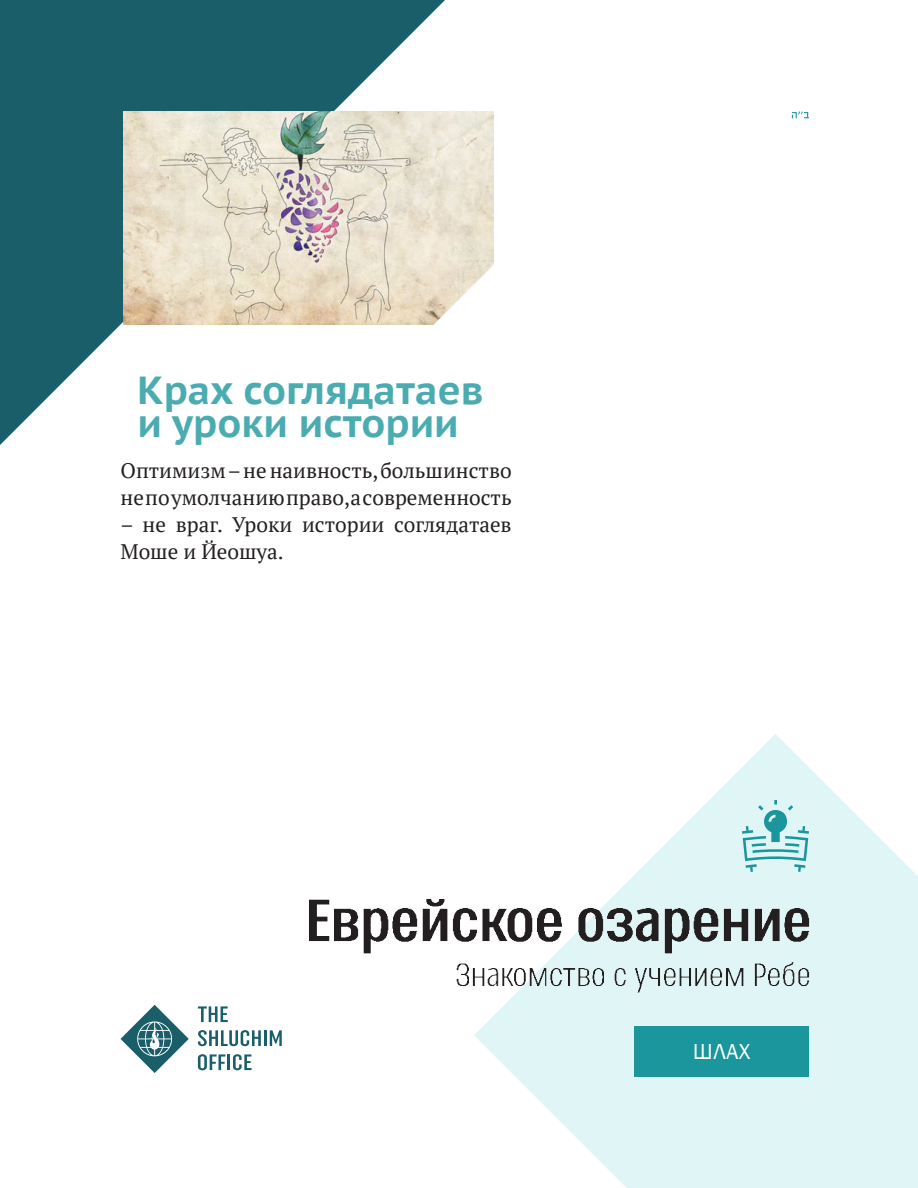
<style>
.page{position:relative;width:918px;height:1188px;background:#fff}
.page>*{position:absolute;margin:0;border:0;box-sizing:border-box;transform-origin:0 0}
.t1{font:700 39px/33px "PT Sans Caption";color:#4aacb0}
.t2{font:22.35px "Franklin Gothic";color:#fff}
.t3{font:21px/27px "PT Serif";color:#231f20;text-align:right}
</style>
<div class="page">
<svg style="left:474px;top:734px;width:444px;height:454px;fill:#e0f5f5"></svg>
<svg style="left:120px;top:1005px;width:69px;height:68px"></svg>
<svg style="left:198px;top:1006px;width:30px;height:16px"></svg>
<svg style="left:198px;top:1030px;width:63px;height:16px"></svg>
<hr style="left:264px;top:1030px;width:3px;height:16px;background:#1a5e69">
<svg style="left:270px;top:1030px;width:12px;height:16px"></svg>
<svg style="left:198px;top:1054px;width:54px;height:16px"></svg>
<svg style="left:0;top:0;width:445px;height:445px;fill:#1a5e69"></svg>
<svg style="left:792px;top:112px;width:17px;height:6px"></svg>
<svg style="left:742px;top:800px;width:67px;height:72px;background:#addcde"></svg>
<div style="left:634px;top:1026px;width:175px;height:51px;background:#1a969c"></div>
<img style="left:123px;top:112px;width:370px;height:213px">
<svg style="left:420px;top:251px;width:74px;height:160px"></svg>
<img style="left:309px;top:894px;width:566px;height:129px">
<p class="t1" style="left:137px;top:373px;width:347px">Крах соглядатаев и уроки истории</p>
<p class="t3" style="left:120px;top:456px;width:393px">Оптимизм–ненаивность,большинство непоумолчаниюправо а, современность соглядатаев</p>
<p class="t3" style="left:176px;top:510px;width:118px">враг. Уроки</p>
<p class="t3" style="left:120px;top:510px;width:165px;text-align:left">– не<br>Моше и Йеошуа.</p>
<p class="t3" style="left:302px;top:510px;width:84px">истории</p>
<p class="t2" style="left:693px;top:1038px;width:59px">ШЛАХ</p>
</div>
